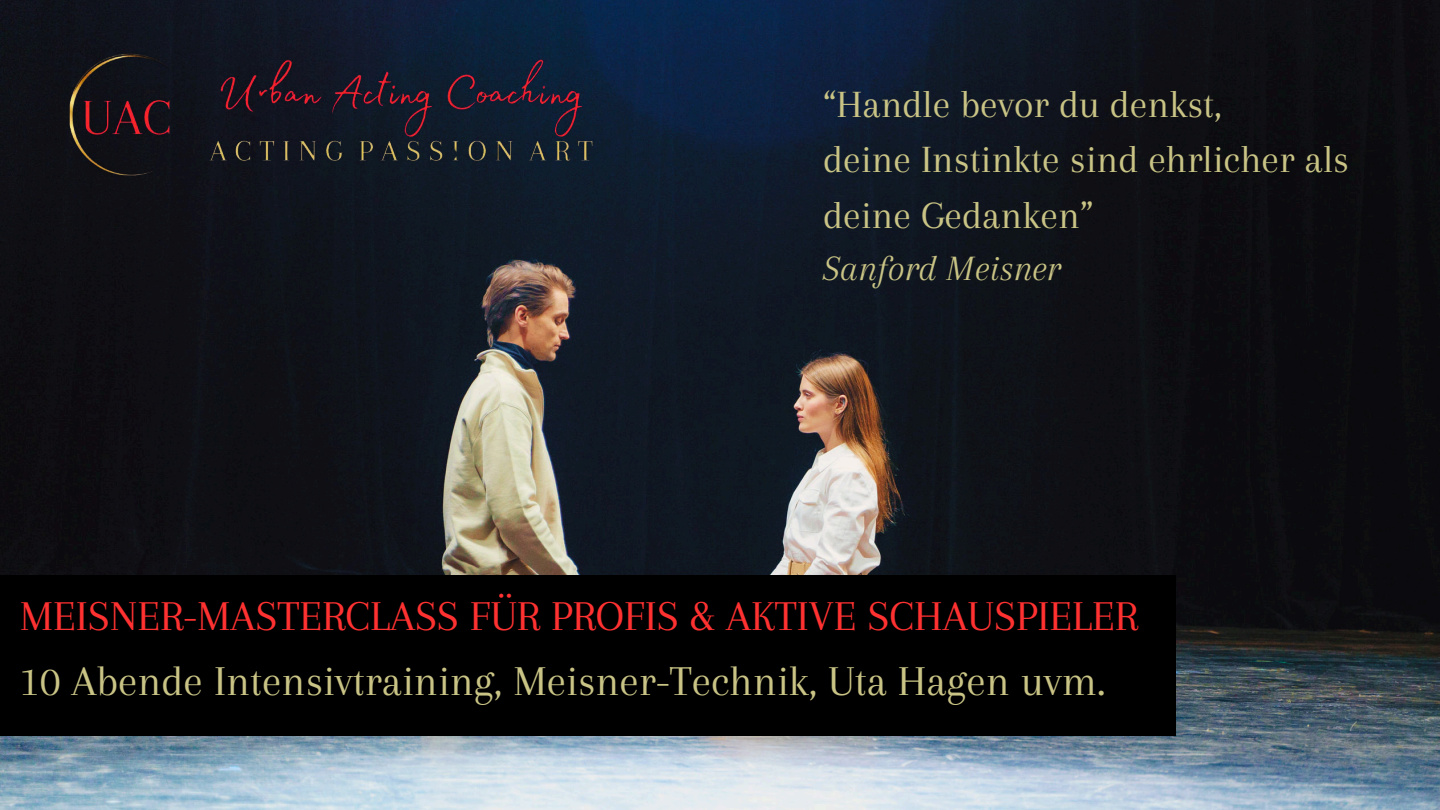
<style>
.page{position:relative;width:1440px;height:810px;background:#fff}
.page>*{position:absolute;margin:0;border:0;box-sizing:border-box;transform-origin:0 0}
.t1{font:44px "Arapey";color:#c9c485}
.t2{font:44px "Arapey";color:#ff3131}
.t3{font:40px/55.5px "Arapey";color:#c9c485}
.t4{font:italic 37px "Arapey";color:#c9c485}
</style>
<div class="page">
<img style="left:0;top:0;width:1440px;height:810px">
<img style="left:51px;top:48px;width:584px;height:146px">
<div style="left:0;top:575px;width:1176px;height:161px;background:#000"></div>
<p class="t3" style="left:823px;top:76px;width:527px">&lt;Handle bevor du denkst,<br>deine Instinkte sind ehrlicher als deine Gedanken=</p>
<p class="t4" style="left:823px;top:249px;width:239px">Sanford Meisner</p>
<p class="t2" style="left:20px;top:591px;width:1120px">MEISNER-MASTERCLASS FÜR PROFIS &amp; AKTIVE SCHAUSPIELER</p>
<p class="t1" style="left:20px;top:657px;width:1087px">10 Abende Intensivtraining, Meisner-Technik, Uta Hagen uvm.</p>
</div>
